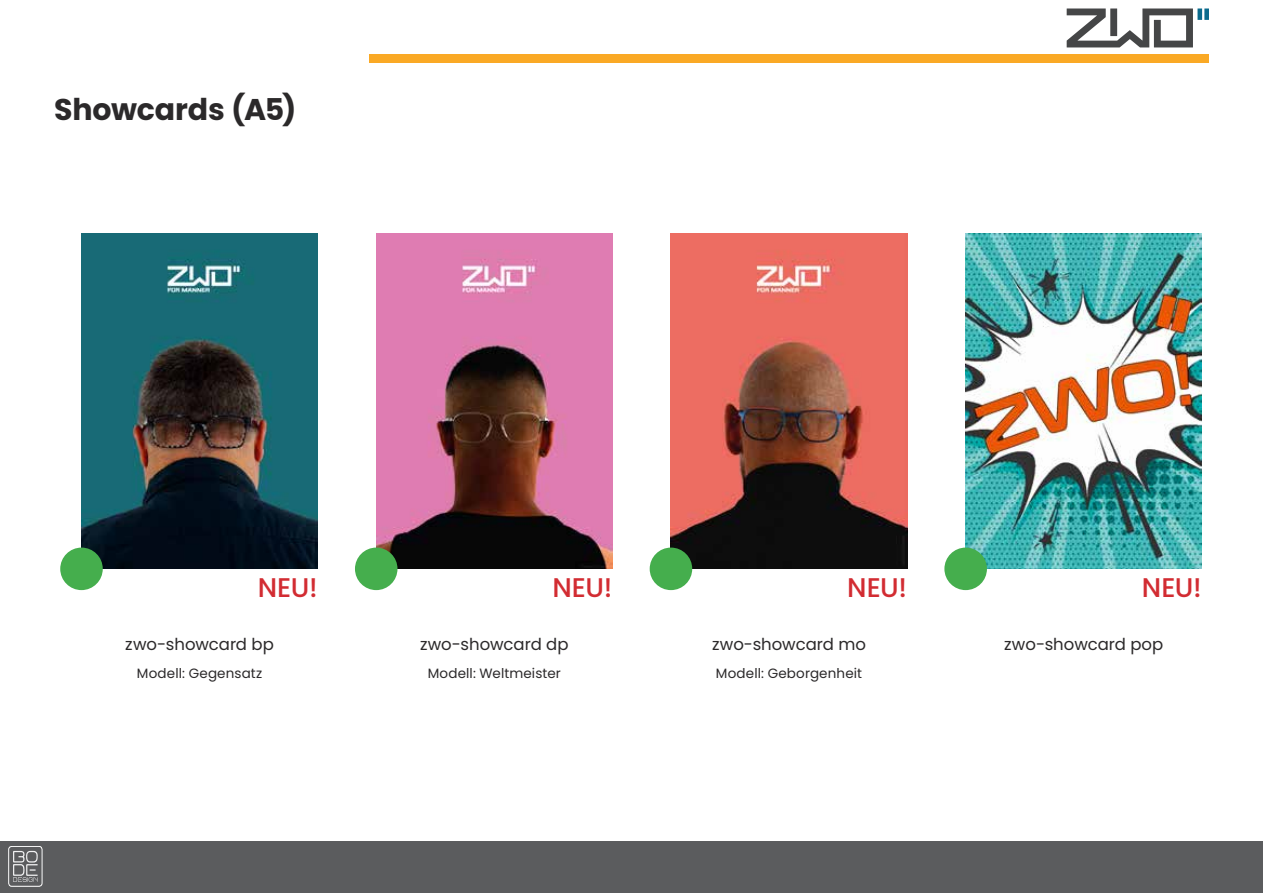
<style>
.page{position:relative;width:1263px;height:893px;background:#fff}
.page>*{position:absolute;margin:0;border:0;box-sizing:border-box;transform-origin:0 0}
.t1{font:700 30px "Poppins";letter-spacing:-.005em;color:#2b292a}
.t2{font:500 27px "Poppins";letter-spacing:-.01em;color:#d22c32}
.t3{font:16.5px "Poppins";color:#2b292a}
.t4{font:13.5px "Poppins";letter-spacing:.01em;color:#2b292a}
</style>
<div class="page">
<div style="left:369px;top:54px;width:840px;height:9px;background:#faa925"></div>
<div style="left:0;top:842px;width:1263px;height:51px;background:#5b5c5e"></div>
<div style="left:9px;top:846px;width:33px;height:40px;border:1px solid #fff;border-radius:3px"></div>
<svg style="left:13px;top:851px;width:25px;height:31px"></svg>
<div style="left:1197px;top:9px;width:5px;height:11px;background:#0a6a8c"></div>
<div style="left:1204px;top:9px;width:5px;height:11px;background:#0a6a8c"></div>
<svg style="left:1067px;top:9px;width:126px;height:38px"></svg>
<img style="left:81px;top:234px;width:237px;height:335px">
<img style="left:376px;top:234px;width:236px;height:335px">
<img style="left:671px;top:234px;width:236px;height:335px">
<img style="left:966px;top:234px;width:236px;height:335px">
<div style="left:944px;top:548px;width:43px;height:42px;background:#45ae4d;border-radius:50%"></div>
<div style="left:650px;top:548px;width:42px;height:42px;background:#45ae4d;border-radius:50%"></div>
<div style="left:355px;top:548px;width:42px;height:42px;background:#45ae4d;border-radius:50%"></div>
<div style="left:60px;top:548px;width:43px;height:42px;background:#45ae4d;border-radius:50%"></div>
<h1 class="t1" style="left:54px;top:91px;width:244px">Showcards (A5)</h1>
<h2 class="t2" style="left:258px;top:577px;width:61px">NEU!</h2>
<p class="t3" style="left:125px;top:634px;width:150px">zwo-showcard bp</p>
<p class="t4" style="left:137px;top:665px;width:127px">Modell: Gegensatz</p>
<h2 class="t2" style="left:552px;top:577px;width:61px">NEU!</h2>
<p class="t3" style="left:420px;top:634px;width:150px">zwo-showcard dp</p>
<p class="t4" style="left:428px;top:665px;width:135px">Modell: Weltmeister</p>
<h2 class="t2" style="left:847px;top:577px;width:61px">NEU!</h2>
<p class="t3" style="left:712px;top:634px;width:155px">zwo-showcard mo</p>
<p class="t4" style="left:716px;top:665px;width:148px">Modell: Geborgenheit</p>
<h2 class="t2" style="left:1142px;top:577px;width:61px">NEU!</h2>
<p class="t3" style="left:1004px;top:634px;width:161px">zwo-showcard pop</p>
</div>
